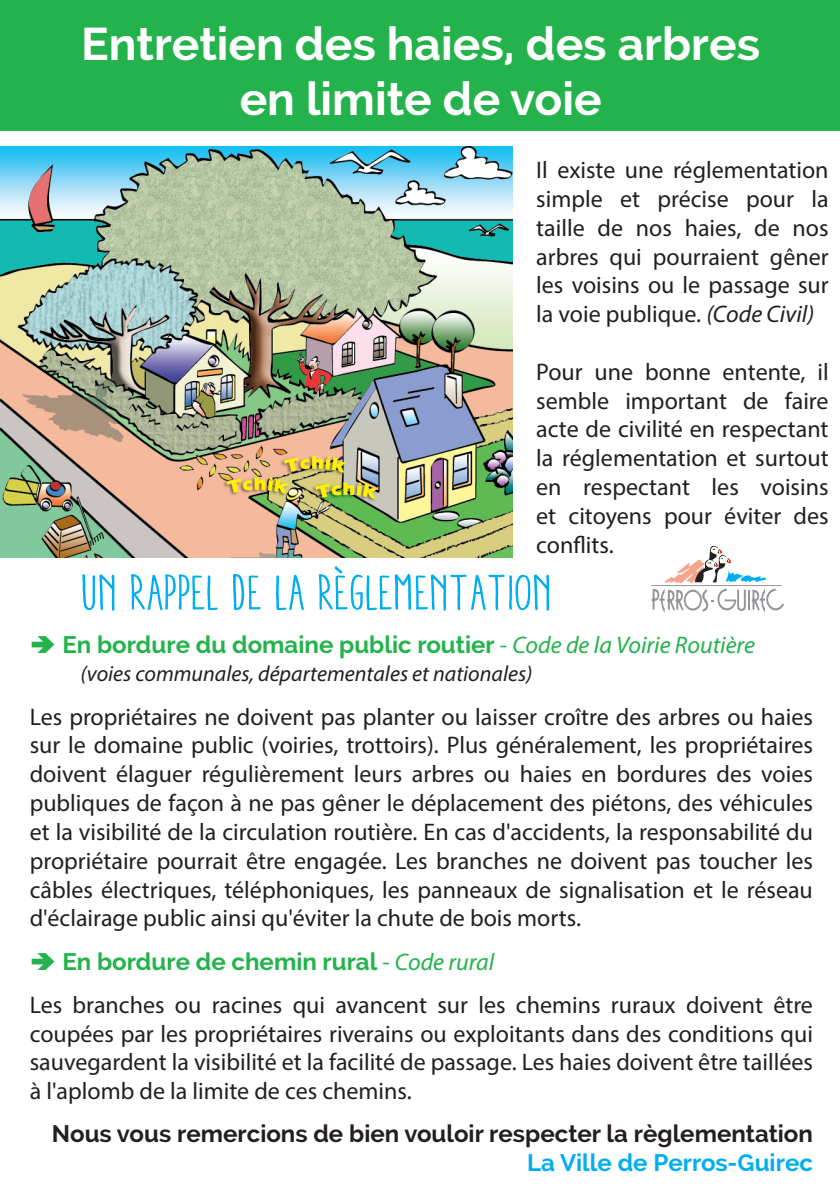
<style>
.page{position:relative;width:840px;height:1191px;background:#fff}
.page>*{position:absolute;margin:0;border:0;box-sizing:border-box;transform-origin:0 0}
.t1{font:condensed 50px "Aracne";color:#00aeef}
.t2{font:700 46px/55.2px "Raleway";color:#fff;text-align:center}
.t3{font:24px/28.8px "Myriad Pro";color:#231f20;text-align:justify}
.t4{font:700 24px "Raleway";color:#23b24b}
.t5{font:700 24px "Raleway";color:#231f20}
.t6{font:700 24px "Raleway";color:#00aeef}
.t7{font:italic 22px "Myriad Pro";color:#231f20}
.s1{font-style:italic}
.s2{font-family:"Myriad Pro";font-weight:400}
.s3{font-family:"Myriad Pro";font-weight:400;font-style:italic}
</style>
<div class="page">
<img style="left:0;top:147px;width:512px;height:411px">
<svg style="left:651px;top:545px;width:132px;height:67px"></svg>
<div style="left:0;top:1px;width:839px;height:130px;background:#23b24b"></div>
<h2 class="t2" style="left:81px;top:16px;width:680px">Entretien des haies, des arbres en limite de voie</h2>
<p class="t3" style="left:536px;top:155px;width:294px">Il existe une réglementation simple et précise pour la taille de nos haies, de nos arbres qui pourraient gêner les voisins ou le passage sur la voie publique. <span class="s1">(Code Civil)</span></p>
<p class="t3" style="left:536px;top:357px;width:294px">Pour une bonne entente, il semble important de faire acte de civilité en respectant la réglementation et surtout en respectant les voisins et citoyens pour éviter des conflits.</p>
<h1 class="t1" style="left:82px;top:563px;width:472px">UN RAPPEL DE LA RÈGLEMENTATION</h1>
<p class="t4" style="left:62px;top:630px;width:693px">En bordure du domaine public routier <span class="s2">-</span> <span class="s3">Code de la Voirie Routière</span></p>
<p class="t7" style="left:81px;top:660px;width:453px">(voies communales, départementales et nationales)</p>
<p class="t3" style="left:30px;top:702px;width:784px">Les propriétaires ne doivent pas planter ou laisser croître des arbres ou haies sur le domaine public (voiries, trottoirs). Plus généralement, les propriétaires doivent élaguer régulièrement leurs arbres ou haies en bordures des voies publiques de façon à ne pas gêner le déplacement des piétons, des véhicules et la visibilité de la circulation routière. En cas d'accidents, la responsabilité du propriétaire pourrait être engagée. Les branches ne doivent pas toucher les câbles électriques, téléphoniques, les panneaux de signalisation et le réseau d'éclairage public ainsi qu'éviter la chute de bois morts.</p>
<p class="t4" style="left:62px;top:947px;width:433px">En bordure de chemin rural <span class="s2">-</span> <span class="s3">Code rural</span></p>
<p class="t3" style="left:30px;top:990px;width:784px">Les branches ou racines qui avancent sur les chemins ruraux doivent être coupées par les propriétaires riverains ou exploitants dans des conditions qui sauvegardent la visibilité et la facilité de passage. Les haies doivent être taillées à l'aplomb de la limite de ces chemins.</p>
<p class="t5" style="left:52px;top:1120px;width:762px">Nous vous remercions de bien vouloir respecter la règlementation</p>
<p class="t6" style="left:527px;top:1149px;width:287px">La Ville de Perros-Guirec</p>
</div>
